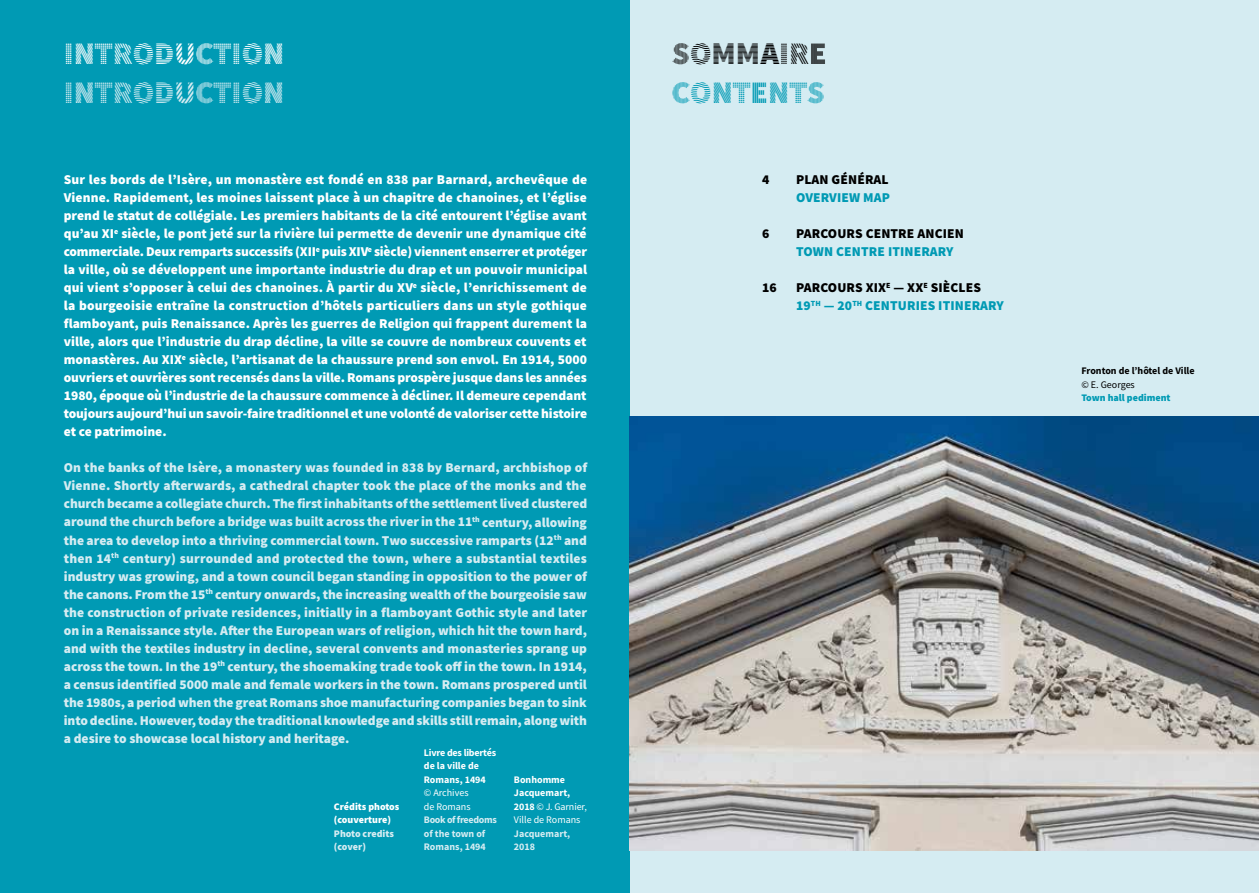
<style>
.page{position:relative;width:1259px;height:893px;background:#fff}
.page>*{position:absolute;margin:0;border:0;box-sizing:border-box;transform-origin:0 0}
.t1{font:31.5px "Source Sans Pro DISPLAY";color:#fff}
.t2{font:31.5px "Source Sans Pro DISPLAY";color:#d5ecf2}
.t3{font:31.5px "Source Sans Pro DISPLAY";color:#000}
.t4{font:31.5px "Source Sans Pro DISPLAY";color:#009ab4}
.t5{font:900 13.5px/18px "Source Sans Pro";color:#d5ecf2;text-align:justify}
.t6{font:900 13.5px/18px "Source Sans Pro";letter-spacing:-.01em;color:#fff;text-align:justify}
.t7{font:900 13.5px/18px "Source Sans Pro";letter-spacing:.01em;color:#009ab4}
.t8{font:900 13.5px "Source Sans Pro";letter-spacing:.01em;color:#000}
.t9{font:10.05px/13.5px "Source Sans Pro";color:#fff}
.t10{font:700 10.05px/13.5px "Source Sans Pro";color:#d5ecf2}
.t11{font:700 10.05px/13.5px "Source Sans Pro";letter-spacing:-.005em;color:#fff}
.t12{font:900 10.05px/13.5px "Source Sans Pro";color:#fff}
.t13{font:700 10.05px "Source Sans Pro";color:#000}
.t14{font:900 10.05px/13.5px "Source Sans Pro";letter-spacing:-.005em;color:#d5ecf2}
.t15{font:900 10.05px "Source Sans Pro";color:#009ab4}
.t16{font:10.05px "Source Sans Pro";color:#000}
.s1{font-weight:700}
.s2{color:#000}
</style>
<div class="page">
<div style="left:629px;top:0;width:630px;height:893px;background:#d5ecf2"></div>
<div style="left:0;top:0;width:629px;height:893px;background:#009ab4"></div>
<img style="left:629px;top:417px;width:630px;height:433px">
<h1 class="t1" style="left:64px;top:37px;width:222px">INTRODUCTION</h1>
<h1 class="t2" style="left:64px;top:76px;width:222px">INTRODUCTION</h1>
<p class="t6" style="left:64px;top:171px;width:525px">Sur les bords de l’Isère, un monastère est fondé en 838 par Barnard, archevêque de Vienne. Rapidement, les moines laissent place à un chapitre de chanoines, et l’église prend le statut de collégiale. Les premiers habitants de la cité entourent l’église avant qu’au XI<sup>e</sup> siècle, le pont jeté sur la rivière lui permette de devenir une dynamique cité commerciale. Deux remparts successifs (XII<sup>e</sup> puis XIV<sup>e</sup> siècle) viennent enserrer et protéger la ville, où se développent une importante industrie du drap et un pouvoir municipal qui vient s’opposer à celui des chanoines. À partir du XV<sup>e</sup> siècle, l’enrichissement de la bourgeoisie entraîne la construction d’hôtels particuliers dans un style gothique flamboyant, puis Renaissance. Après les guerres de Religion qui frappent durement la ville, alors que l’industrie du drap décline, la ville se couvre de nombreux couvents et monastères. Au XIX<sup>e</sup> siècle, l’artisanat de la chaussure prend son envol. En 1914, 5000 ouvriers et ouvrières sont recensés dans la ville. Romans prospère jusque dans les années 1980, époque où l’industrie de la chaussure commence à décliner. Il demeure cependant toujours aujourd’hui un savoir-faire traditionnel et une volonté de valoriser cette histoire et ce patrimoine.</p>
<p class="t5" style="left:64px;top:459px;width:525px">On the banks of the Isère, a monastery was founded in 838 by Bernard, archbishop of Vienne. Shortly afterwards, a cathedral chapter took the place of the monks and the church became a collegiate church. The first inhabitants of the settlement lived clustered around the church before a bridge was built across the river in the 11<sup>th</sup> century, allowing the area to develop into a thriving commercial town. Two successive ramparts (12<sup>th</sup> and then 14<sup>th</sup> century) surrounded and protected the town, where a substantial textiles industry was growing, and a town council began standing in opposition to the power of the canons. From the 15<sup>th</sup> century onwards, the increasing wealth of the bourgeoisie saw the construction of private residences, initially in a flamboyant Gothic style and later on in a Renaissance style. After the European wars of religion, which hit the town hard, and with the textiles industry in decline, several convents and monasteries sprang up across the town. In the 19<sup>th</sup> century, the shoemaking trade took off in the town. In 1914, a census identified 5000 male and female workers in the town. Romans prospered until the 1980s, a period when the great Romans shoe manufacturing companies began to sink into decline. However, today the traditional knowledge and skills still remain, along with a desire to showcase local history and heritage.</p>
<p class="t12" style="left:334px;top:800px;width:67px">Crédits photos (couverture)</p>
<p class="t14" style="left:334px;top:827px;width:62px">Photo credits (cover)</p>
<p class="t11" style="left:424px;top:746px;width:74px">Livre des libertés de la ville de<br>Romans, 1494</p>
<p class="t9" style="left:424px;top:786px;width:48px">© Archives de Romans</p>
<p class="t10" style="left:424px;top:813px;width:74px">Book of freedoms of the town of<br>Romans, 1494</p>
<p class="t9" style="left:514px;top:773px;width:74px"><span class="s1">Bonhomme<br>Jacquemart,<br>2018</span> © J. Garnier,<br>Ville de Romans</p>
<p class="t10" style="left:514px;top:827px;width:58px">Jacquemart,<br>2018</p>
<h1 class="t3" style="left:672px;top:37px;width:156px">SOMMAIRE</h1>
<h1 class="t4" style="left:672px;top:76px;width:154px">CONTENTS</h1>
<p class="t8" style="left:762px;top:171px;width:9px">4</p>
<p class="t8" style="left:796px;top:171px;width:94px">PLAN GÉNÉRAL</p>
<p class="t7" style="left:796px;top:189px;width:96px">OVERVIEW MAP</p>
<p class="t8" style="left:762px;top:225px;width:9px">6</p>
<p class="t8" style="left:796px;top:225px;width:169px">PARCOURS CENTRE ANCIEN</p>
<p class="t7" style="left:796px;top:243px;width:159px">TOWN CENTRE ITINERARY</p>
<p class="t8" style="left:762px;top:279px;width:16px">16</p>
<p class="t7" style="left:796px;top:279px;width:209px"><span class="s2">PARCOURS XIX</span><sup>E</sup> <span class="s2">— XX</span><sup>E</sup> <span class="s2">SIÈCLES<br></span>19<sup>TH</sup> — 20<sup>TH</sup> CENTURIES ITINERARY</p>
<p class="t13" style="left:1081px;top:364px;width:115px">Fronton de l’hôtel de Ville</p>
<p class="t16" style="left:1081px;top:378px;width:55px">© E. Georges</p>
<p class="t15" style="left:1081px;top:391px;width:91px">Town hall pediment</p>
</div>
